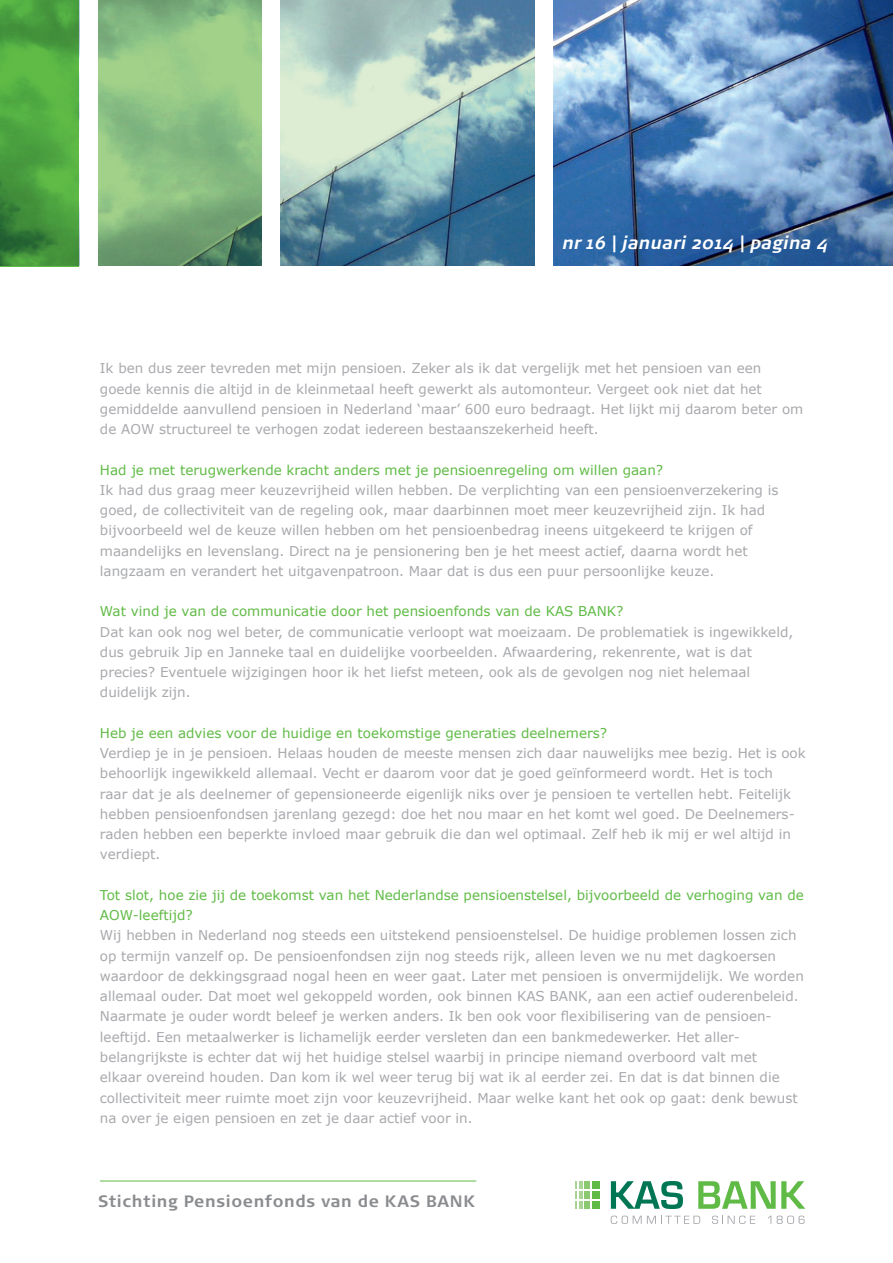
<style>
.page{position:relative;width:893px;height:1263px;background:#fff}
.page>*{position:absolute;margin:0;border:0;box-sizing:border-box;transform-origin:0 0}
.t1{font:italic 700 18px "Signa OT";letter-spacing:.01em;color:#fff}
.t2{font:700 16.5px "Signa OT";letter-spacing:.04em;color:#8a8c8f}
.t3{font:13.5px/20.2px "Verdana";color:#a8a9ad}
.t4{font:13.5px/20.2px "Verdana";color:#60bb46}
.s1{font-style:normal}
</style>
<div class="page">
<img style="left:79px;top:0;width:814px;height:266px">
<svg style="left:98px;top:0;width:164px;height:266px"></svg>
<svg style="left:0;top:0;width:79px;height:266px"></svg>
<svg style="left:280px;top:0;width:255px;height:266px"></svg>
<div style="left:81px;top:0;width:17px;height:273px;background:#fff"></div>
<div style="left:263px;top:0;width:17px;height:271px;background:#fff"></div>
<div style="left:536px;top:0;width:17px;height:271px;background:#fff"></div>
<svg style="left:611px;top:1181px;width:72px;height:28px"></svg>
<svg style="left:698px;top:1181px;width:107px;height:28px"></svg>
<div style="left:592px;top:1181px;width:7px;height:8px;background:#60bb46"></div>
<div style="left:592px;top:1201px;width:7px;height:8px;background:#60bb46"></div>
<div style="left:592px;top:1191px;width:7px;height:8px;background:#60bb46"></div>
<div style="left:584px;top:1181px;width:6px;height:8px;background:#8ac96f"></div>
<div style="left:584px;top:1201px;width:6px;height:8px;background:#8ac96f"></div>
<div style="left:584px;top:1191px;width:6px;height:8px;background:#8ac96f"></div>
<svg style="left:575px;top:1181px;width:8px;height:28px"></svg>
<svg style="left:611px;top:1215px;width:89px;height:9px"></svg>
<svg style="left:712px;top:1215px;width:43px;height:9px"></svg>
<svg style="left:768px;top:1215px;width:37px;height:9px"></svg>
<hr style="left:100px;top:1181px;width:376px;height:1px;background:#60bb46">
<h1 class="t1" style="left:562px;top:232px;width:267px">nr 16 <span class="s1">|</span> januari 2014 <span class="s1">|</span> pagina 4</h1>
<p class="t3" style="left:100px;top:358px;width:705px">Ik ben dus zeer tevreden met mijn pensioen. Zeker als ik dat vergelijk met het pensioen van een goede kennis die altijd in de kleinmetaal heeft gewerkt als automonteur. Vergeet ook niet dat het gemiddelde aanvullend pensioen in Nederland ‘maar’ 600 euro bedraagt. Het lijkt mij daarom beter om de AOW structureel te verhogen zodat iedereen bestaanszekerheid heeft.</p>
<p class="t4" style="left:100px;top:459px;width:565px">Had je met terugwerkende kracht anders met je pensioenregeling om willen gaan?</p>
<p class="t3" style="left:100px;top:479px;width:680px">Ik had dus graag meer keuzevrijheid willen hebben. De verplichting van een pensioenverzekering is goed, de collectiviteit van de regeling ook, maar daarbinnen moet meer keuzevrijheid zijn. Ik had bijvoorbeeld wel de keuze willen hebben om het pensioenbedrag ineens uitgekeerd te krijgen of maandelijks en levenslang. Direct na je pensionering ben je het meest actief, daarna wordt het langzaam en verandert het uitgavenpatroon. Maar dat is dus een puur persoonlijke keuze.</p>
<p class="t4" style="left:100px;top:601px;width:525px">Wat vind je van de communicatie door het pensioenfonds van de KAS BANK?</p>
<p class="t3" style="left:100px;top:621px;width:695px">Dat kan ook nog wel beter, de communicatie verloopt wat moeizaam. De problematiek is ingewikkeld, dus gebruik Jip en Janneke taal en duidelijke voorbeelden. Afwaardering, rekenrente, wat is dat precies? Eventuele wijzigingen hoor ik het liefst meteen, ook als de gevolgen nog niet helemaal duidelijk zijn.</p>
<p class="t4" style="left:100px;top:722px;width:509px">Heb je een advies voor de huidige en toekomstige generaties deelnemers?</p>
<p class="t3" style="left:100px;top:743px;width:707px">Verdiep je in je pensioen. Helaas houden de meeste mensen zich daar nauwelijks mee bezig. Het is ook behoorlijk ingewikkeld allemaal. Vecht er daarom voor dat je goed geïnformeerd wordt. Het is toch<br>raar dat je als deelnemer of gepensioneerde eigenlijk niks over je pensioen te vertellen hebt. Feitelijk hebben pensioenfondsen jarenlang gezegd: doe het nou maar en het komt wel goed. De Deelnemers&shy;raden hebben een beperkte invloed maar gebruik die dan wel optimaal. Zelf heb ik mij er wel altijd in verdiept.</p>
<p class="t4" style="left:100px;top:884px;width:705px">Tot slot, hoe zie jij de toekomst van het Nederlandse pensioenstelsel, bijvoorbeeld de verhoging van de<br>AOW-leeftijd?</p>
<p class="t3" style="left:100px;top:925px;width:705px">Wij hebben in Nederland nog steeds een uitstekend pensioenstelsel. De huidige problemen lossen zich op termijn vanzelf op. De pensioenfondsen zijn nog steeds rijk, alleen leven we nu met dagkoersen waardoor de dekkingsgraad nogal heen en weer gaat. Later met pensioen is onvermijdelijk. We worden allemaal ouder. Dat moet wel gekoppeld worden, ook binnen KAS BANK, aan een actief ouderenbeleid.<br>Naarmate je ouder wordt beleef je werken anders. Ik ben ook voor flexibilisering van de pensioen&shy;leeftijd. Een metaalwerker is lichamelijk eerder versleten dan een bankmedewerker. Het aller&shy;belangrijkste is echter dat wij het huidige stelsel waarbij in principe niemand overboord valt met<br>elkaar overeind houden. Dan kom ik wel weer terug bij wat ik al eerder zei. En dat is dat binnen die collectiviteit meer ruimte moet zijn voor keuzevrijheid. Maar welke kant het ook op gaat: denk bewust na over je eigen pensioen en zet je daar actief voor in.</p>
<p class="t2" style="left:98px;top:1191px;width:378px">Stichting Pensioenfonds van de KAS BANK</p>
</div>
